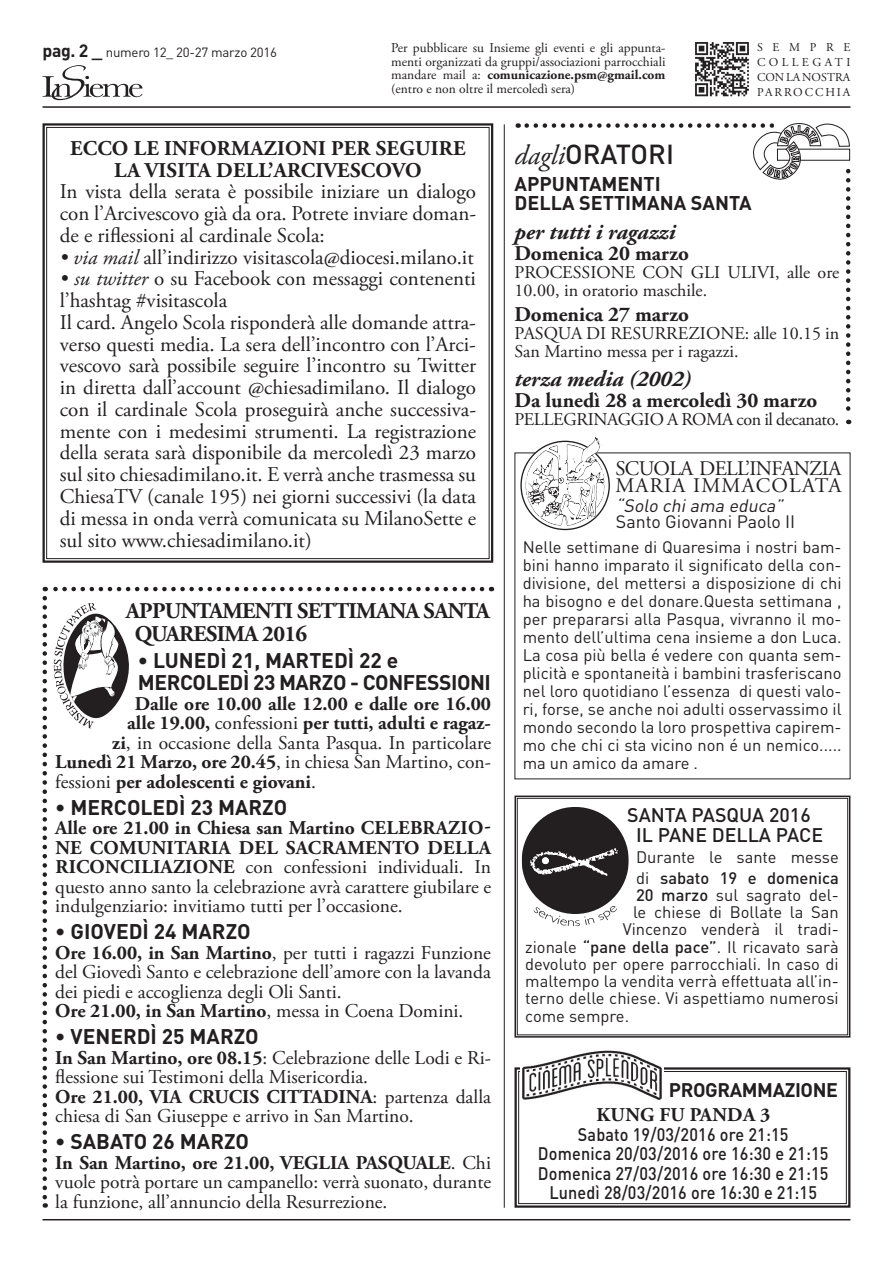
<style>
.page{position:relative;width:893px;height:1263px;background:#fff}
.page>*{position:absolute;margin:0;border:0;box-sizing:border-box;transform-origin:0 0}
.t1{font:500 27.15px "DIN";color:#231f20}
.t2{font:700 22.5px "Adobe Garamond Pro";letter-spacing:-.03em;color:#231f20}
.t3{font:italic 700 22.5px "Adobe Garamond Pro";color:#231f20}
.t4{font:21px/21.8px "Adobe Garamond Pro";color:#231f20;text-align:justify}
.t5{font:700 21px "Adobe Garamond Pro";color:#231f20}
.t6{font:700 21px "DIN";color:#231f20}
.t7{font:700 21px "DIN";letter-spacing:-.02em;color:#231f20}
.t8{font:20.7px/17.9px "Adobe Garamond Pro";letter-spacing:-.025em;color:#231f20}
.t9{font:700 19.65px/19.6px "DIN";color:#231f20}
.t10{font:19.5px/19.5px "Adobe Garamond Pro";color:#231f20;text-align:justify}
.t11{font:700 19.5px/19.5px "Adobe Garamond Pro";color:#231f20;text-align:justify}
.t12{font:500 19.5px/19.5px "DIN";color:#231f20}
.t13{font:700 19.5px "DIN";letter-spacing:-.02em;color:#231f20}
.t14{font:500 18px/19.5px "DIN";letter-spacing:.01em;color:#231f20;text-align:center;scale:.9 1}
.t15{font:18px/18px "Adobe Garamond Pro";color:#231f20}
.t16{font:18px "Adobe Garamond Pro";letter-spacing:-.02em;color:#231f20}
.t17{font:17.85px "DIN";color:#231f20}
.t18{font:italic 17.85px "DIN";color:#231f20}
.t19{font:16.5px/18px "DIN";color:#231f20;text-align:justify}
.t20{font:13.5px/13.5px "Adobe Garamond Pro";color:#231f20;text-align:justify}
.t21{font:13.2px "DIN";letter-spacing:-.02em;color:#231f20}
.t22{font:12px/15px "Adobe Garamond Pro";color:#231f20}
.s1{font-weight:700;font-size:17.7px}
.s2{font-weight:700}
.s3{font-style:italic}
.s4{font-weight:400}
.s5{font-family:"Adobe Garamond Pro";font-weight:400;font-style:italic;font-size:27.75px}
.s6{font-weight:500}
</style>
<div class="page">
<svg style="left:45px;top:587px;width:437px;height:4px"></svg>
<svg style="left:43px;top:598px;width:4px;height:610px"></svg>
<hr style="left:504px;top:124px;width:1px;height:1084px;background:#231f20">
<svg style="left:527px;top:123px;width:325px;height:301px"></svg>
<hr style="left:43px;top:106px;width:807px;height:2px;background:#231f20">
<hr style="left:43px;top:1219px;width:807px;height:1px;background:#231f20">
<svg style="left:43px;top:65px;width:100px;height:35px"></svg>
<img style="left:517px;top:437px;width:100px;height:92px">
<svg style="left:587px;top:447px;width:12px;height:7px"></svg>
<img style="left:695px;top:42px;width:54px;height:55px">
<svg style="left:514px;top:1067px;width:337px;height:141px"></svg>
<div style="left:518px;top:1071px;width:329px;height:133px;border:1px solid #231f20"></div>
<img style="left:521px;top:1050px;width:142px;height:50px">
<svg style="left:53px;top:603px;width:76px;height:126px"></svg>
<svg style="left:514px;top:795px;width:337px;height:243px"></svg>
<div style="left:517px;top:798px;width:331px;height:237px;border:1px solid #231f20"></div>
<svg style="left:522px;top:807px;width:107px;height:119px"></svg>
<div style="left:542px;top:857px;width:7px;height:7px;border:1px solid #fff;border-radius:50%"></div>
<svg style="left:42px;top:123px;width:452px;height:440px"></svg>
<p class="t21" style="left:43px;top:44px;width:236px"><span class="s1">PAG. 2 _</span> numero 12_ 20-27 marzo 2016</p>
<p class="t20" style="left:391px;top:42px;width:276px">Per pubblicare su Insieme gli eventi e gli appunta&shy;menti organizzati da gruppi/associazioni parrocchiali mandare mail a: <span class="s2">comunicazione.psm@gmail.com </span>(entro e non oltre il mercoledì sera)</p>
<p class="t22" style="left:757px;top:40px;width:17px">sempre colle</p>
<p class="t22" style="left:812px;top:55px;width:22px">g ati</p>
<p class="t22" style="left:757px;top:70px;width:10px">con</p>
<p class="t22" style="left:786px;top:70px;width:26px">la nostra</p>
<p class="t22" style="left:757px;top:85px;width:11px">parrocc</p>
<p class="t22" style="left:825px;top:85px;width:20px">hia</p>
<p class="t5" style="left:70px;top:136px;width:276px">ECCO LE informazioni Per</p>
<p class="t5" style="left:376px;top:136px;width:91px">SEGUIRE</p>
<p class="t5" style="left:114px;top:158px;width:43px">la visit</p>
<p class="t5" style="left:198px;top:158px;width:103px">a dell’arcivesc</p>
<p class="t5" style="left:375px;top:158px;width:48px">ovo</p>
<p class="t4" style="left:60px;top:182px;width:418px">In vista della serata è possibile iniziare un dialogo con l’Arcivescovo già da ora. Potrete inviare doman&shy;de e riflessioni al cardinale Scola:</p>
<p class="t4" style="left:60px;top:247px;width:415px"><span class="s3">• via mail</span> all’indirizzo visitascola@diocesi.milano.it</p>
<p class="t4" style="left:60px;top:269px;width:418px;text-align:left"><span class="s3">• su twitter</span> o su Facebook con messaggi contenenti l’hashtag #visitascola<br>Il card. Angelo Scola risponderà alle domande attra&shy;verso questi media. La sera dell’incontro con l’Arci&shy;vescovo sarà possibile seguire l’incontro su Twitter in diretta dall’account @chiesadimilano. Il dialogo con il cardinale Scola proseguirà anche successiva&shy;mente con i medesimi strumenti. La registrazione della serata sarà disponibile da mercoledì 23 marzo sul sito chiesadimilano.it. E verrà anche trasmessa su ChiesaTV (canale 195) nei giorni successivi (la data di messa in onda verrà comunicata su MilanoSette e sul sito www.chiesadimilano.it)</p>
<h2 class="t2" style="left:126px;top:598px;width:16px">APPUN</h2>
<h2 class="t2" style="left:197px;top:598px;width:196px">TAMENTI SETTIMANA</h2>
<h2 class="t2" style="left:424px;top:598px;width:68px">SANTA</h2>
<h2 class="t2" style="left:135px;top:620px;width:174px">QUARESIMA 2016</h2>
<p class="t6" style="left:138px;top:646px;width:42px">• LUNED</p>
<p class="t6" style="left:220px;top:646px;width:76px">Ì 21, MARTED</p>
<p class="t6" style="left:348px;top:646px;width:52px">Ì 22 E</p>
<p class="t6" style="left:138px;top:669px;width:30px">MERCOLED</p>
<p class="t6" style="left:243px;top:669px;width:50px">Ì 23 MARZO</p>
<p class="t7" style="left:350px;top:669px;width:142px">- CONFESSIONI</p>
<p class="t11" style="left:135px;top:694px;width:358px">Dalle ore 10.00 alle 12.00 e dalle ore 16.00</p>
<p class="t11" style="left:127px;top:713px;width:365px">alle 19.00, <span class="s4">confessioni</span> per tutti, adulti e ragaz-</p>
<p class="t10" style="left:112px;top:733px;width:380px"><span class="s2">zi</span>, in occasione della Santa Pasqua. In particolare</p>
<p class="t10" style="left:55px;top:753px;width:437px"><span class="s2">Lunedì 21 Marzo, ore 20.45</span>, in chiesa San Martino, con-</p>
<p class="t11" style="left:55px;top:772px;width:262px"><span class="s4">fessioni</span> per adolescenti e giovani<span class="s4">.</span></p>
<p class="t6" style="left:55px;top:793px;width:178px">• MERCOLEDÌ 23 MARZO</p>
<p class="t11" style="left:55px;top:818px;width:319px">Alle ore 21.00 in Chiesa san Martino cele</p>
<p class="t11" style="left:55px;top:818px;width:437px;text-indent:355px">brazio&shy;ne c omunitaria del Sacramento della Riconcili</p>
<p class="t10" style="left:55px;top:858px;width:437px;text-indent:105px"><span class="s2">azione</span> con confessioni individuali. In questo anno santo la celebrazione avrà carattere giubilare e indulgenziario: invitiamo tutti per l’occasione.</p>
<p class="t6" style="left:55px;top:918px;width:141px">• GIOVEDÌ 24 MARZO</p>
<p class="t10" style="left:55px;top:943px;width:437px;text-align:left"><span class="s2">Ore 16.00, in San Martino</span>, per tutti i ragazzi Funzione del Giovedì Santo e celebrazione dell’amore con la lavanda dei piedi e accoglienza degli Oli Santi.<br><span class="s2">Ore 21.00, in San Martino</span>, messa in Coena Domini.</p>
<p class="t6" style="left:55px;top:1023px;width:42px">• VENERD</p>
<p class="t6" style="left:151px;top:1023px;width:54px">Ì 25 MARZO</p>
<p class="t10" style="left:55px;top:1048px;width:437px;text-align:left"><span class="s2">In San Martino, ore 08.15</span>: Celebrazione delle Lodi e Ri&shy;flessione sui Testimoni della Misericordia.<br><span class="s2">Ore 21.00, VIA CRUCIS CITTADINA</span>: partenza dalla chiesa di San Giuseppe e arrivo in San Martino.</p>
<p class="t6" style="left:55px;top:1128px;width:139px">• SABATO 26 MARZO</p>
<p class="t10" style="left:55px;top:1153px;width:437px"><span class="s2">In San Martino, ore 21.00, VEGLIA PASQUALE</span>. Chi vuole potrà portare un campanello: verrà suonato, durante la funzione, all’annuncio della Resurrezione.</p>
<h1 class="t1" style="left:514px;top:137px;width:161px"><span class="s5">dagli</span>ORATORI</h1>
<p class="t9" style="left:514px;top:173px;width:239px">APPUNTAMENTI<br>DELLA SETTIMANA SANTA</p>
<h2 class="t3" style="left:514px;top:219px;width:162px">per tutti i ragazzi</h2>
<p class="t5" style="left:514px;top:241px;width:176px">Domenica 20 marzo</p>
<p class="t15" style="left:514px;top:264px;width:326px">PROCESSIONE CON GLI ULIVI, alle ore<br>10.00, in oratorio maschile.</p>
<p class="t5" style="left:514px;top:303px;width:176px">Domenica 27 marzo</p>
<p class="t15" style="left:514px;top:325px;width:326px">PASQUA DI RESURREZIONE: alle 10.15 in<br>San Martino messa per i ragazzi.</p>
<h2 class="t3" style="left:514px;top:366px;width:178px">terza media (2002)</h2>
<p class="t5" style="left:514px;top:388px;width:304px">Da lunedì 28 a mercoledì 30 marzo</p>
<p class="t16" style="left:514px;top:408px;width:326px">PELLEGRINAGGIO A ROMA con il decanato.</p>
<p class="t8" style="left:615px;top:460px;width:227px">SCUOLA DELL’INFANZIA<br>MARIA IMMACOLATA</p>
<p class="t18" style="left:616px;top:494px;width:173px">“Solo chiama educa”</p>
<p class="t17" style="left:616px;top:511px;width:181px">Santo Giovanni Paolo II</p>
<p class="t19" style="left:523px;top:537px;width:320px">Nelle settimane di Quaresima i nostri bam&shy;bini hanno imparato il significato della con&shy;divisione, del mettersi a disposizione di chi ha bisogno e del donare.Questa settimana , per prepararsi alla Pasqua, vivranno il mo&shy;mento dell’ultima cena insieme a don Luca.<br>La cosa più bella é vedere con quanta sem&shy;plicità e spontaneità i bambini trasferiscano nel loro quotidiano l’essenza di questi valo&shy;ri, forse, se anche noi adulti osservassimo il mondo secondo la loro prospettiva capirem&shy;mo che chi ci sta vicino non é un nemico..... ma un amico da amare .</p>
<p class="t12" style="left:636px;top:804px;width:188px;text-indent:-9px">SANTA PASQUA 2016<br>IL PANE DELLA PACE</p>
<p class="t19" style="left:636px;top:846px;width:204px;line-height:21px">Durante le sante messe di <span class="s6">sabato 19 e domenica</span></p>
<p class="t19" style="left:636px;top:885px;width:204px"><span class="s6">20 marzo</span> sul sagrato del-</p>
<p class="t19" style="left:633px;top:903px;width:207px">le chiese di Bollate la San</p>
<p class="t19" style="left:623px;top:920px;width:218px">Vincenzo venderà il tradi-</p>
<p class="t19" style="left:525px;top:937px;width:315px">zionale <span class="s6">“pane della pace”</span>. Il ricavato sarà</p>
<p class="t19" style="left:525px;top:954px;width:315px">devoluto per opere parrocchiali. In caso di</p>
<p class="t19" style="left:525px;top:972px;width:315px">maltempo la vendita verrà effettuata all’in-</p>
<p class="t19" style="left:525px;top:989px;width:315px">terno delle chiese. Vi aspettiamo numerosi</p>
<p class="t19" style="left:525px;top:1006px;width:105px">come sempre.</p>
<p class="t13" style="left:669px;top:1077px;width:171px">PROGRAMMAZIONE</p>
<p class="t11" style="left:596px;top:1106px;width:175px">Kung fu panda 3</p>
<p class="t14" style="left:538px;top:1124px;width:324px">Sabato 19/03/2016 ore 21:15<br>Domenica 20/03/2016 ore 16:30 e 21:15<br>Domenica 27/03/2016 ore 16:30 e 21:15<br>Lunedì 28/03/2016 ore 16:30 e 21:15</p>
</div>
